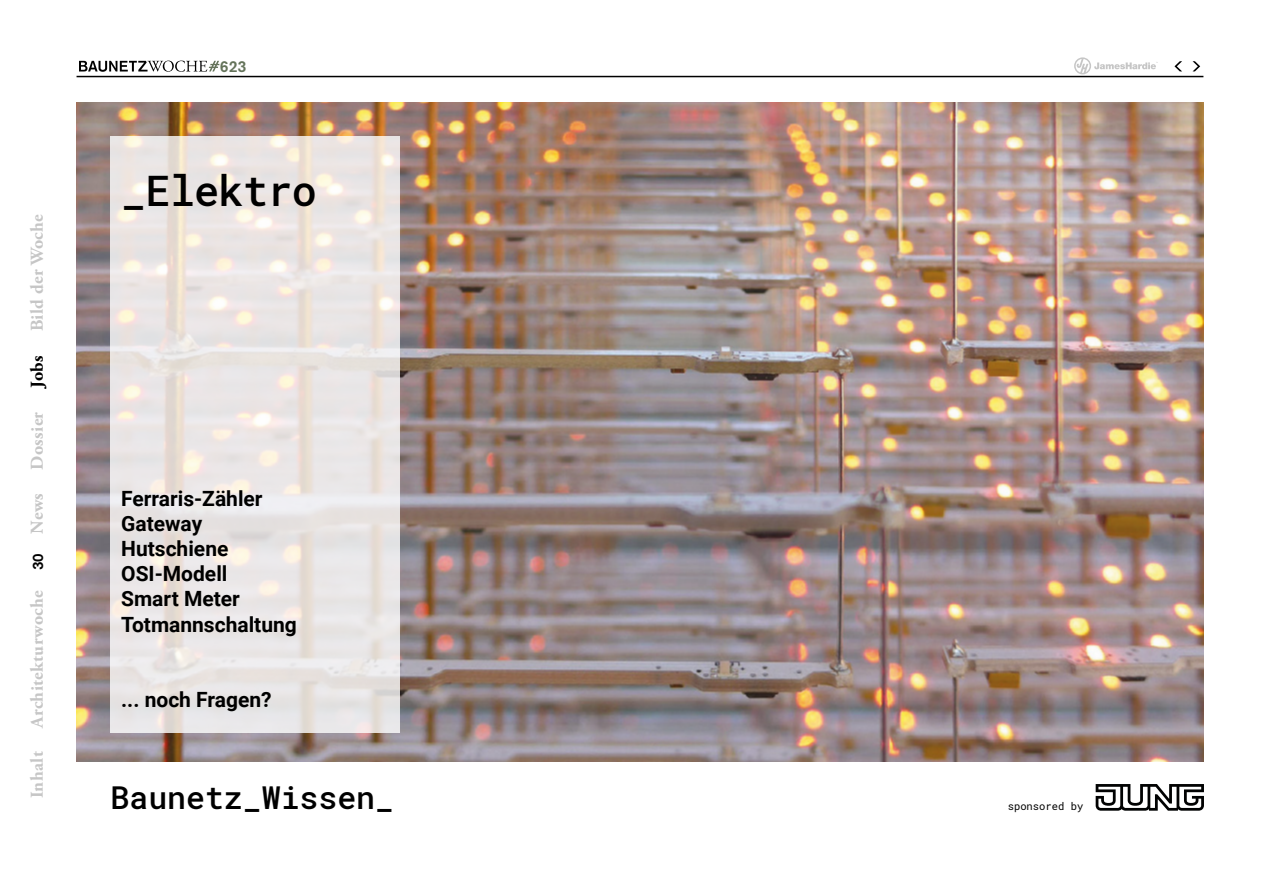
<style>
.page{position:relative;width:1263px;height:893px;background:#fff}
.page>*{position:absolute;margin:0;border:0;box-sizing:border-box;transform-origin:0 0}
.t1{font:500 42px "Roboto Mono";letter-spacing:-.02em;color:#000}
.t2{font:500 31.5px "Roboto Mono";color:#000}
.t3{font:700 21px/25.2px "Roboto";color:#000}
.t4{font:700 18px "Adobe Garamond Pro";letter-spacing:.02em;color:#c6c6c6}
.t5{font:700 18px "Adobe Garamond Pro";color:#000}
.t6{font:500 15.75px "Akzidenz Grotesk BQ";color:#64735a}
.t7{font:500 15px "Akzidenz Grotesk BQ";color:#000}
.t8{font:10.5px "Roboto Mono";color:#000}
</style>
<div class="page">
<hr style="left:77px;top:76px;width:1126px;height:1px;background:#000">
<svg style="left:1192px;top:61px;width:8px;height:10px"></svg>
<svg style="left:1174px;top:61px;width:8px;height:10px"></svg>
<svg style="left:1074px;top:57px;width:84px;height:17px"></svg>
<img style="left:77px;top:102px;width:1126px;height:659px">
<svg style="left:1096px;top:784px;width:107px;height:27px"></svg>
<svg style="left:111px;top:136px;width:289px;height:597px;background:#eae5e3"></svg>
<svg style="left:79px;top:61px;width:140px;height:11px"></svg>
<p class="t4" style="left:27px;top:331px;width:119px;rotate:-90deg">Bild der Woche</p>
<p class="t5" style="left:27px;top:388px;width:34px;rotate:-90deg">Jobs</p>
<p class="t4" style="left:27px;top:470px;width:59px;rotate:-90deg">Dossier</p>
<p class="t4" style="left:27px;top:534px;width:42px;rotate:-90deg">News</p>
<p class="t7" style="left:29px;top:570px;width:18px;rotate:-90deg">30</p>
<p class="t4" style="left:27px;top:728px;width:139px;rotate:-90deg">Architekturwoche</p>
<p class="t4" style="left:27px;top:798px;width:49px;rotate:-90deg">Inhalt</p>
<p class="t6" style="left:220px;top:56px;width:28px">623</p>
<h1 class="t1" style="left:121px;top:161px;width:197px">_Elektro</h1>
<p class="t3" style="left:121px;top:485px;width:177px">Ferraris-Zähler<br>Gateway<br>Hutschiene<br>OSI-Modell<br>Smart Meter<br>Totmannschaltung</p>
<p class="t3" style="left:121px;top:686px;width:152px">... noch Fragen?</p>
<h2 class="t2" style="left:111px;top:776px;width:285px">Baunetz_Wissen_</h2>
<p class="t8" style="left:1008px;top:799px;width:77px">sponsored by</p>
</div>
